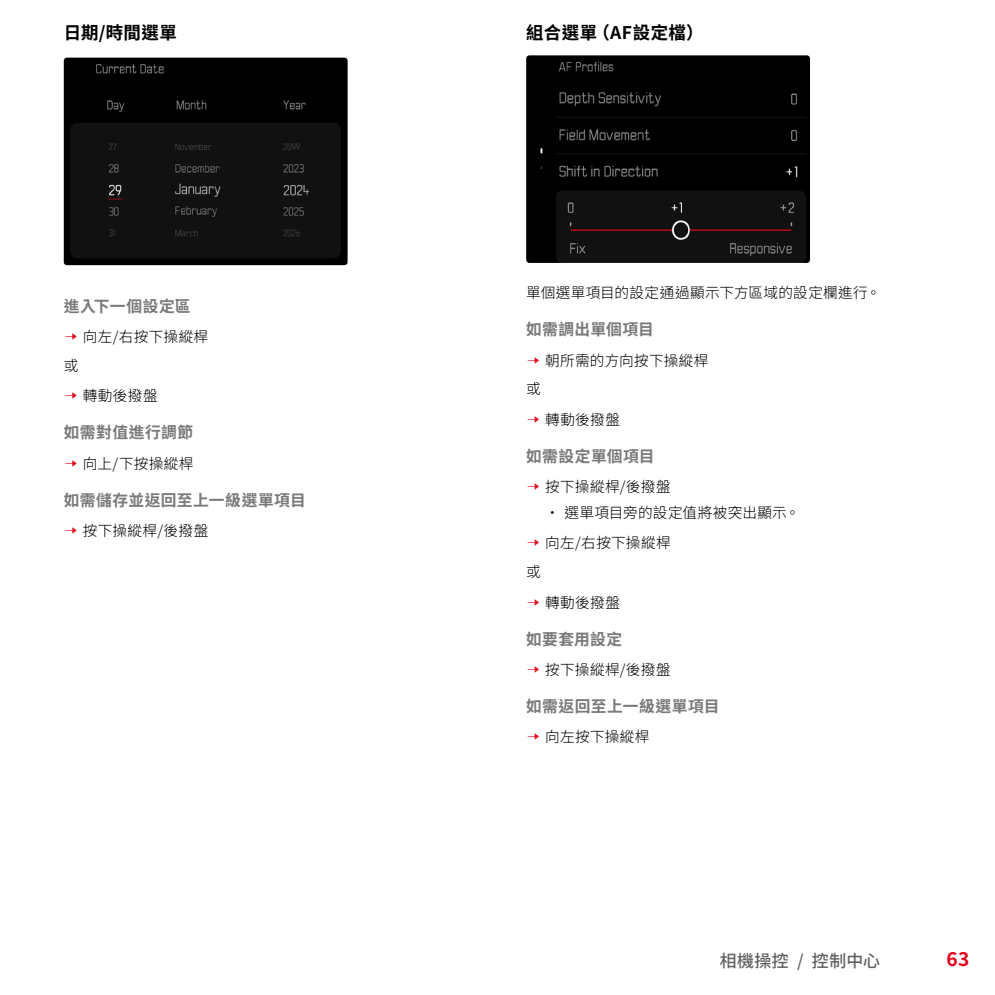
<style>
.page{position:relative;width:995px;height:995px;background:#fff}
.page>*{position:absolute;margin:0;border:0;box-sizing:border-box;transform-origin:0 0}
.t1{font:700 19.12px "Noto Sans TC";color:#e3051b}
.t2{font:700 17.55px "Noto Sans TC";letter-spacing:.03em;color:#000}
.t3{font:500 16.88px "Noto Sans TC";letter-spacing:.03em;color:#646363}
.t4{font:700 15.75px "Noto Sans TC";letter-spacing:.03em;color:#7c7b7b}
.t5{font:300 14.62px/28.8px "Noto Sans TC";letter-spacing:.02em;color:#000}
.s1{font-family:"Futura Nowfor Leica Text";color:#e3051b}
</style>
<div class="page">
<img style="left:64px;top:58px;width:284px;height:207px">
<img style="left:526px;top:55px;width:284px;height:208px">
<p class="t2" style="left:64px;top:23px;width:115px">日期/時間選單</p>
<p class="t4" style="left:64px;top:297px;width:128px">進入下一個設定區</p>
<p class="t5" style="left:64px;top:323px;width:146px"><span class="s1">→</span> 向左/右按下操縱桿或</p>
<p class="t5" style="left:64px;top:382px;width:95px"><span class="s1">→</span> 轉動後撥盤</p>
<p class="t4" style="left:64px;top:424px;width:131px">如需對值進行調節</p>
<p class="t5" style="left:64px;top:449px;width:131px"><span class="s1">→</span> 向上/下按操縱桿</p>
<p class="t4" style="left:64px;top:491px;width:244px">如需儲存並返回至上一級選單項目</p>
<p class="t5" style="left:64px;top:517px;width:146px"><span class="s1">→</span> 按下操縱桿/後撥盤</p>
<p class="t2" style="left:526px;top:23px;width:179px">組合選單（AF設定檔）</p>
<p class="t5" style="left:526px;top:279px;width:356px">單個選單項目的設定通過顯示下方區域的設定欄進行。</p>
<p class="t4" style="left:526px;top:320px;width:129px">如需調出單個項目</p>
<p class="t5" style="left:526px;top:346px;width:184px"><span class="s1">→</span> 朝所需的方向按下操縱桿或</p>
<p class="t5" style="left:526px;top:405px;width:95px"><span class="s1">→</span> 轉動後撥盤</p>
<p class="t4" style="left:526px;top:447px;width:130px">如需設定單個項目</p>
<p class="t5" style="left:526px;top:473px;width:146px"><span class="s1">→</span> 按下操縱桿/後撥盤</p>
<p class="t5" style="left:545px;top:498px;width:256px">• 選單項目旁的設定值將被突出顯示。</p>
<p class="t5" style="left:526px;top:529px;width:146px"><span class="s1">→</span> 向左/右按下操縱桿或</p>
<p class="t5" style="left:526px;top:588px;width:95px"><span class="s1">→</span> 轉動後撥盤</p>
<p class="t4" style="left:526px;top:630px;width:98px">如要套用設定</p>
<p class="t5" style="left:526px;top:656px;width:146px"><span class="s1">→</span> 按下操縱桿/後撥盤</p>
<p class="t4" style="left:526px;top:697px;width:195px">如需返回至上一級選單項目</p>
<p class="t5" style="left:526px;top:723px;width:125px"><span class="s1">→</span> 向左按下操縱桿</p>
<p class="t3" style="left:720px;top:951px;width:162px">相機操控 / 控制中心</p>
<h1 class="t1" style="left:947px;top:948px;width:24px">63</h1>
</div>
